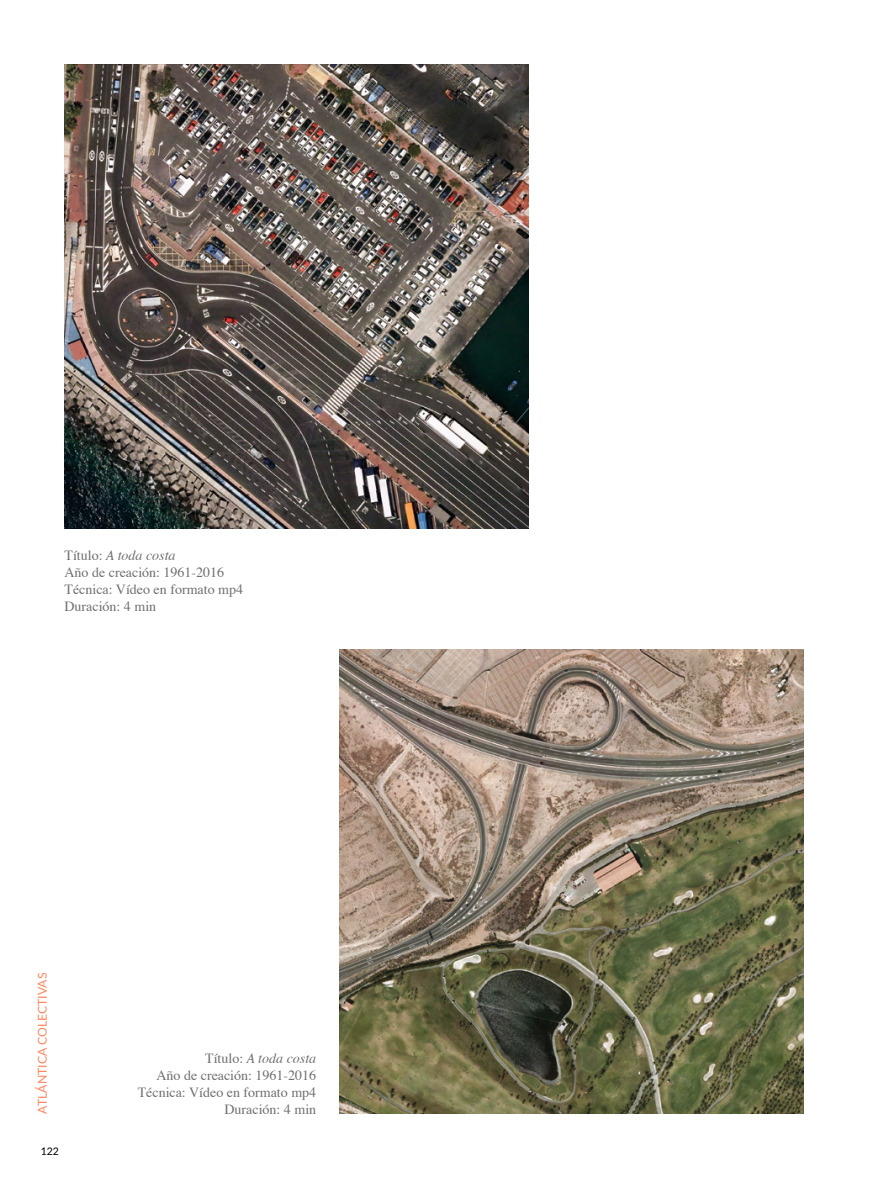
<style>
.page{position:relative;width:893px;height:1203px;background:#fff}
.page>*{position:absolute;margin:0;border:0;box-sizing:border-box;transform-origin:0 0}
.t1{font:14px/16.8px "Times";color:#706f6f}
.t2{font:12.25px "Lato";color:#ff865e}
.t3{font:10.5px "Lato";color:#000}
.s1{font-style:italic}
</style>
<div class="page">
<img style="left:64px;top:64px;width:465px;height:465px">
<img style="left:339px;top:649px;width:465px;height:465px">
<p class="t1" style="left:64px;top:546px;width:180px">Título: <span class="s1">A toda costa<br></span>Año de creación: 1961-2016<br>Técnica: Vídeo en formato mp4<br>Duración: 4 min</p>
<p class="t2" style="left:34px;top:1114px;width:142px;rotate:-90deg">ATLÁNTICA COLECTIVAS</p>
<p class="t3" style="left:41px;top:1144px;width:20px">122</p>
<p class="t1" style="left:138px;top:1049px;width:180px;text-align:right">Título: <span class="s1">A toda costa<br></span>Año de creación: 1961-2016<br>Técnica: Vídeo en formato mp4<br>Duración: 4 min</p>
</div>
